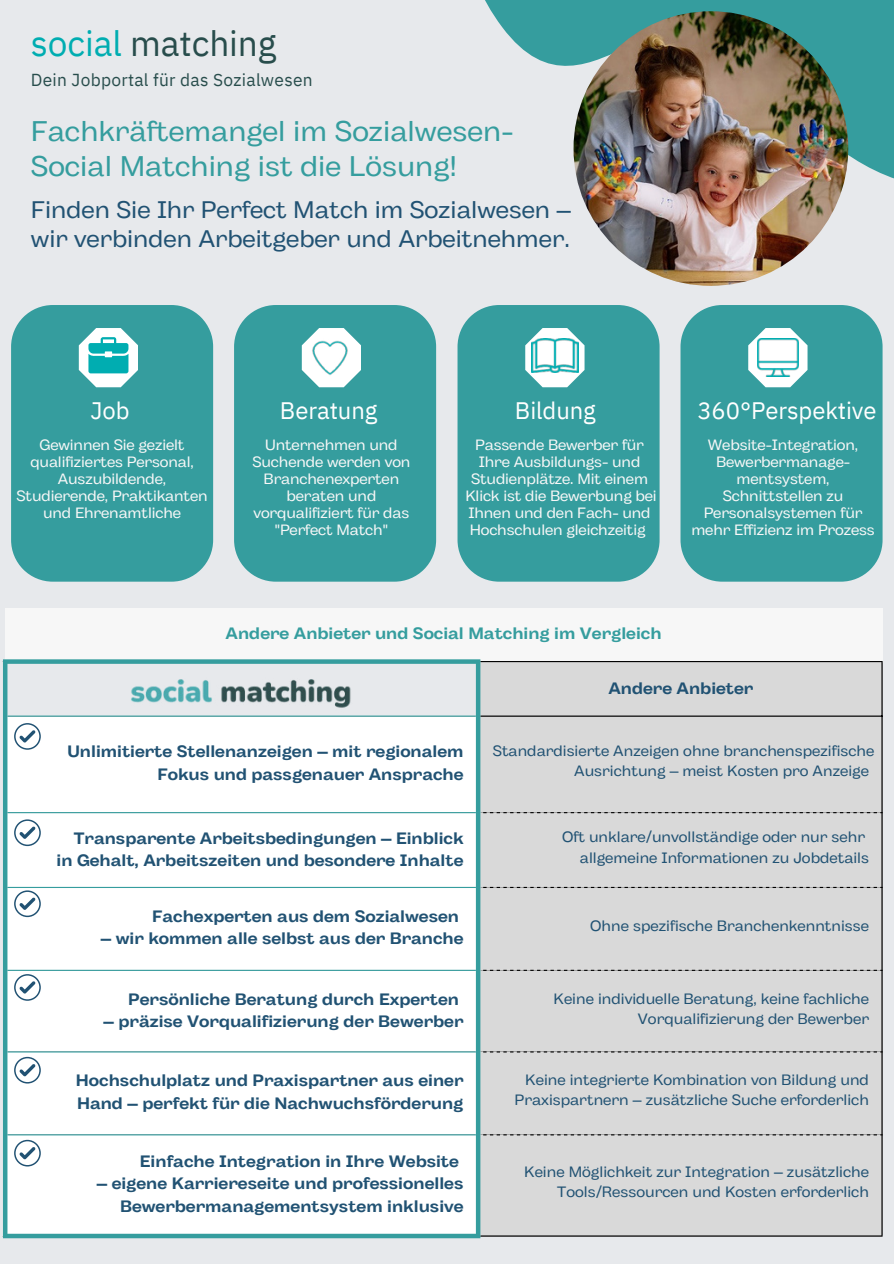
<style>
.page{position:relative;width:894px;height:1264px;background:#fff}
.page>*{position:absolute;margin:0;border:0;box-sizing:border-box;transform-origin:0 0}
.t1{font:35.25px "IBM Plex Sans";letter-spacing:-.005em;color:#284d4c}
.t2{font:28.35px/34.8px "Body Grotesque Fit";color:#359d9e}
.t3{font:24px/29.2px "Body Grotesque Fit";color:#215273}
.t4{font:23.85px "IBM Plex Sans";letter-spacing:-.005em;color:#fff}
.t5{font:17.4px "IBM Plex Sans";letter-spacing:.015em;color:#284d4c}
.t6{font:700 16.5px/22.5px "Body Grotesque Fit";color:#215273;text-align:right}
.t7{font:700 16.5px "Body Grotesque Fit";color:#359d9e}
.t8{font:15px/16.8px "Body Grotesque Fit";letter-spacing:-.01em;color:#f7f7f7;text-align:center}
.t9{font:15px/20.2px "Body Grotesque Fit";color:#215273;text-align:right}
.s1{color:#00adb1}
</style>
<div class="page">
<div style="left:0;top:0;width:893px;height:1263px;background:#e7e9ec"></div>
<div style="left:5px;top:608px;width:877px;height:54px;background:#f7f7f7"></div>
<div style="left:480px;top:662px;width:401px;height:573px;background:#d9d9d9"></div>
<div style="left:7px;top:716px;width:469px;height:517px;background:#fff"></div>
<hr style="left:881px;top:662px;width:1px;height:573px;background:#000">
<hr style="left:480px;top:661px;width:402px;height:1px;background:#000">
<hr style="left:480px;top:715px;width:402px;height:1px;background:#000">
<hr style="left:480px;top:1235px;width:402px;height:1px;background:#000">
<hr style="left:7px;top:715px;width:469px;height:1px;background:#359d9e">
<hr style="left:7px;top:812px;width:469px;height:1px;background:#359d9e">
<hr style="left:7px;top:886px;width:469px;height:2px;background:#359d9e">
<hr style="left:7px;top:969px;width:469px;height:1px;background:#359d9e">
<hr style="left:7px;top:1051px;width:469px;height:1px;background:#359d9e">
<hr style="left:7px;top:1134px;width:469px;height:1px;background:#359d9e">
<div style="left:483px;top:812px;width:399px;height:323px;background:#d9d9d9"></div>
<hr style="left:3px;top:664px;width:4px;height:569px;background:#359d9e">
<hr style="left:476px;top:664px;width:4px;height:569px;background:#359d9e">
<div style="left:3px;top:659px;width:477px;height:5px;background:#359d9e"></div>
<div style="left:3px;top:1233px;width:477px;height:5px;background:#359d9e"></div>
<svg style="left:485px;top:0;width:408px;height:225px;fill:#359d9e"></svg>
<div style="left:234px;top:305px;width:202px;height:276px;background:#359d9e"></div>
<svg style="left:302px;top:328px;width:59px;height:59px"></svg>
<img style="left:308px;top:337px;width:43px;height:42px">
<div style="left:680px;top:305px;width:202px;height:276px;background:#359d9e"></div>
<svg style="left:748px;top:328px;width:59px;height:59px"></svg>
<img style="left:756px;top:338px;width:42px;height:39px">
<img style="left:131px;top:679px;width:220px;height:29px">
<svg style="left:14px;top:723px;width:27px;height:26px"></svg>
<img style="left:573px;top:11px;width:275px;height:275px;border-radius:50%">
<div style="left:11px;top:305px;width:202px;height:276px;background:#359d9e"></div>
<svg style="left:79px;top:328px;width:59px;height:59px"></svg>
<div style="left:457px;top:305px;width:202px;height:276px;background:#359d9e"></div>
<svg style="left:525px;top:328px;width:59px;height:59px"></svg>
<img style="left:531px;top:338px;width:47px;height:34px">
<svg style="left:14px;top:819px;width:27px;height:27px"></svg>
<svg style="left:14px;top:890px;width:27px;height:27px"></svg>
<svg style="left:14px;top:974px;width:27px;height:26px"></svg>
<svg style="left:14px;top:1056px;width:27px;height:27px"></svg>
<svg style="left:14px;top:1139px;width:27px;height:27px"></svg>
<h1 class="t1" style="left:31px;top:16px;width:247px"><span class="s1">social</span> matching</h1>
<p class="t5" style="left:31px;top:66px;width:283px">Dein Jobportal für das Sozialwesen</p>
<h2 class="t2" style="left:31px;top:114px;width:484px">Fachkräftemangel im Sozialwesen-<br>Social Matching ist die Lösung!</h2>
<h3 class="t3" style="left:31px;top:195px;width:541px">Finden Sie Ihr Perfect Match im Sozialwesen – wir verbinden Arbeitgeber und Arbeitnehmer.</h3>
<h3 class="t4" style="left:90px;top:392px;width:41px">Job</h3>
<p class="t8" style="left:17px;top:436px;width:192px">Gewinnen Sie gezielt qualifiziertes Personal,<br>Auszubildende,<br>Studierende, Praktikanten und Ehrenamtliche</p>
<h3 class="t4" style="left:280px;top:392px;width:99px">Beratung</h3>
<p class="t8" style="left:252px;top:436px;width:159px">Unternehmen und<br>Suchende werden von<br>Branchenexperten beraten und vorqualifiziert für das "Perfect Match"</p>
<h3 class="t4" style="left:515px;top:392px;width:82px">Bildung</h3>
<p class="t8" style="left:465px;top:436px;width:193px">Passende Bewerber für<br>Ihre Ausbildungs- und<br>Studienplätze. Mit einem<br>Klick ist die Bewerbung bei<br>Ihnen und den Fach- und<br>Hochschulen gleichzeitig</p>
<h3 class="t4" style="left:697px;top:392px;width:181px">360°Perspektive</h3>
<p class="t8" style="left:691px;top:436px;width:185px">Website-Integration,<br>Bewerbermanage&shy;mentsystem,<br>Schnittstellen zu<br>Personalsystemen für mehr Effizienz im Prozess</p>
<p class="t7" style="left:225px;top:622px;width:437px">Andere Anbieter und Social Matching im Vergleich</p>
<p class="t6" style="left:608px;top:677px;width:146px">Andere Anbieter</p>
<p class="t6" style="left:67px;top:740px;width:397px">Unlimitierte Stellenanzeigen – mit regionalem<br>Fokus und passgenauer Ansprache</p>
<p class="t9" style="left:574px;top:741px;width:301px;text-align:left;text-indent:-81px">Standardisierte Anzeigen ohne branchenspezifische<br>Ausrichtung – meist Kosten pro Anzeige</p>
<p class="t6" style="left:57px;top:827px;width:408px">Transparente Arbeitsbedingungen – Einblick in Gehalt, Arbeitszeiten und besondere Inhalte</p>
<p class="t9" style="left:562px;top:827px;width:308px">Oft unklare/unvollständige oder nur sehr allgemeine Informationen zu Jobdetails</p>
<p class="t6" style="left:152px;top:905px;width:308px">Fachexperten aus dem Sozialwesen</p>
<p class="t6" style="left:101px;top:927px;width:364px">– wir kommen alle selbst aus der Branche</p>
<p class="t6" style="left:128px;top:988px;width:332px">Persönliche Beratung durch Experten</p>
<p class="t6" style="left:103px;top:1010px;width:361px">– präzise Vorqualifizierung der Bewerber</p>
<p class="t9" style="left:590px;top:915px;width:280px">Ohne spezifische Branchenkenntnisse</p>
<p class="t9" style="left:553px;top:988px;width:317px">Keine individuelle Beratung, keine fachliche<br>Vorqualifizierung der Bewerber</p>
<p class="t6" style="left:76px;top:1069px;width:389px;text-align:left">Hochschulplatz und Praxispartner aus einer<br>Hand – perfekt für die Nachwuchsförderung</p>
<p class="t9" style="left:514px;top:1069px;width:356px">Keine integrierte Kombination von Bildung und<br>Praxispartnern – zusätzliche Suche erforderlich</p>
<p class="t6" style="left:140px;top:1150px;width:320px">Einfache Integration in Ihre Website</p>
<p class="t6" style="left:97px;top:1172px;width:368px">– eigene Karriereseite und professionelles<br>Bewerbermanagementsystem inklusive</p>
<p class="t9" style="left:524px;top:1161px;width:346px">Keine Möglichkeit zur Integration – zusätzliche<br>Tools/Ressourcen und Kosten erforderlich</p>
</div>
